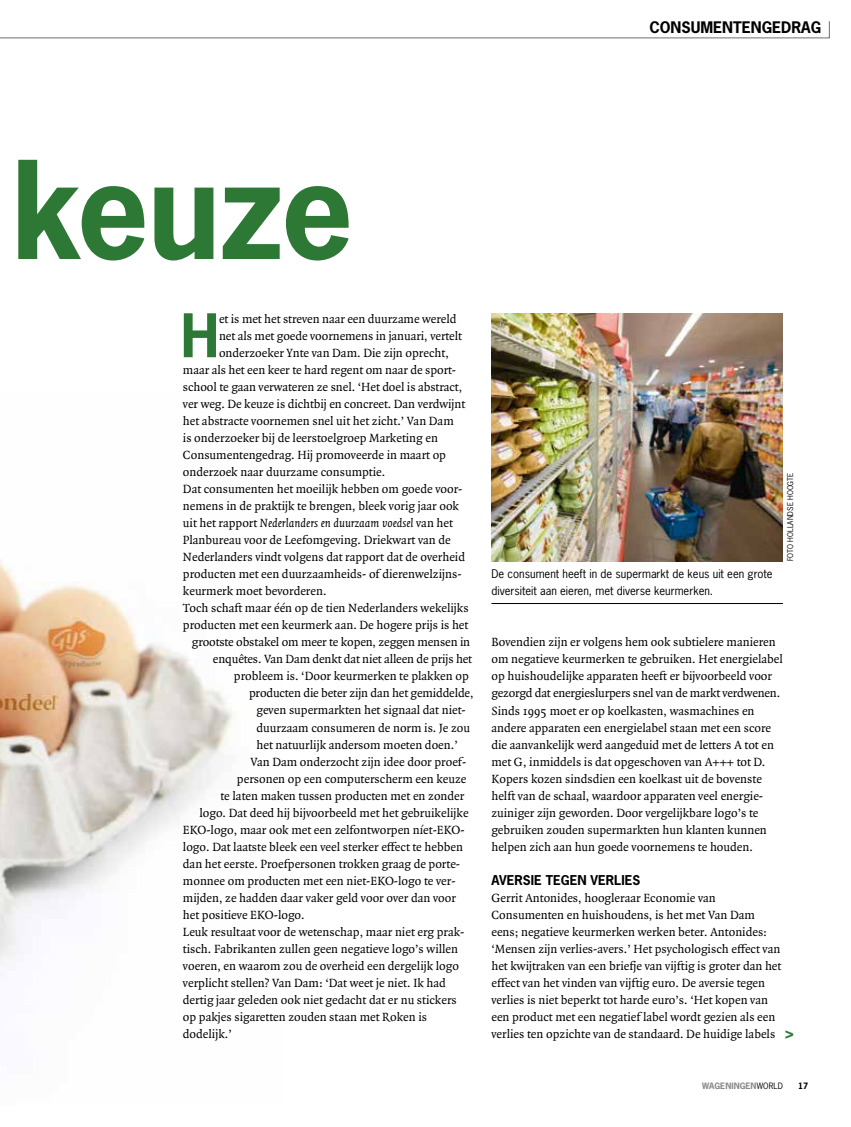
<style>
.page{position:relative;width:851px;height:1127px;background:#fff}
.page>*{position:absolute;margin:0;border:0;box-sizing:border-box;transform-origin:0 0}
.t1{font:700 127.5px "News Gothic Std";letter-spacing:-.025em;color:#2c7834}
.t2{font:700 56.4px "News Gothic Std";color:#2c7834}
.t3{font:700 18px "News Gothic Std";color:#2c7834}
.t4{font:700 15px "News Gothic Std";color:#000}
.t5{font:12.75px/17px "Quadraat OT";color:#000}
.t6{font:italic 12.75px "Quadraat OT";color:#000}
.t7{font:700 12.75px "News Gothic Std";color:#000}
.t8{font:11.25px/17px "News Gothic Std";color:#000}
.t9{font:700 8.25px "News Gothic Std";letter-spacing:.01em;color:#878787}
.t10{font:700 8.25px "News Gothic Std";color:#000}
.t11{font:7.5px "News Gothic Std";color:#000}
.s1{font-style:normal}
.s2{font-weight:400;color:#000}
</style>
<div class="page">
<img style="left:0;top:563px;width:233px;height:402px">
<hr style="left:491px;top:603px;width:291px;height:1px;background:#000">
<img style="left:491px;top:314px;width:291px;height:247px">
<svg style="left:0;top:21px;width:830px;height:18px"></svg>
<p class="t4" style="left:649px;top:17px;width:173px">CONSUMENTENGEDRAG</p>
<h1 class="t1" style="left:11px;top:126px;width:343px">keuze</h1>
<h2 class="t2" style="left:181px;top:299px;width:40px">H</h2>
<p class="t5" style="left:219px;top:311px;width:239px">et is met het streven naar een duurzame wereld</p>
<p class="t5" style="left:219px;top:328px;width:244px">net als met goede voornemens in januari, vertelt</p>
<p class="t5" style="left:219px;top:345px;width:231px">onderzoeker Ynte van Dam. Die zijn oprecht,</p>
<p class="t5" style="left:183px;top:362px;width:275px">maar als het een keer te hard regent om naar de sport-</p>
<p class="t5" style="left:183px;top:379px;width:281px">school te gaan verwateren ze snel. ‘Het doel is abstract,</p>
<p class="t5" style="left:183px;top:396px;width:284px">ver weg. De keuze is dichtbij en concreet. Dan verdwijnt</p>
<p class="t5" style="left:183px;top:413px;width:272px">het abstracte voornemen snel uit het zicht.’ Van Dam</p>
<p class="t5" style="left:183px;top:430px;width:256px">is onderzoeker bij de leerstoelgroep Marketing en</p>
<p class="t5" style="left:183px;top:447px;width:264px">Consumentengedrag. Hij promoveerde in maart op</p>
<p class="t5" style="left:183px;top:464px;width:204px">onderzoek naar duurzame consumptie.</p>
<p class="t5" style="left:183px;top:481px;width:281px">Dat consumenten het moeilijk hebben om goede voor-</p>
<p class="t5" style="left:183px;top:498px;width:277px">nemens in de praktijk te brengen, bleek vorig jaar ook</p>
<p class="t6" style="left:183px;top:516px;width:271px"><span class="s1">uit het rapport</span> Nederlanders en duurzaam voedsel <span class="s1">van het</span></p>
<p class="t5" style="left:183px;top:532px;width:269px">Planbureau voor de Leefomgeving. Driekwart van de</p>
<p class="t5" style="left:183px;top:549px;width:283px">Nederlanders vindt volgens dat rapport dat de overheid</p>
<p class="t5" style="left:183px;top:566px;width:280px">producten met een duurzaamheids- of dierenwelzijns-</p>
<p class="t5" style="left:183px;top:583px;width:145px">keurmerk moet bevorderen.</p>
<p class="t5" style="left:183px;top:600px;width:287px">Toch schaft maar één op de tien Nederlanders wekelijks</p>
<p class="t5" style="left:183px;top:617px;width:287px">producten met een keurmerk aan. De hogere prijs is het</p>
<p class="t5" style="left:192px;top:634px;width:280px">grootste obstakel om meer te kopen, zeggen mensen in</p>
<p class="t5" style="left:213px;top:651px;width:260px">enquêtes. Van Dam denkt dat niet alleen de prijs het</p>
<p class="t5" style="left:234px;top:668px;width:236px">probleem is. ‘Door keurmerken te plakken op</p>
<p class="t5" style="left:249px;top:685px;width:226px">producten die beter zijn dan het gemiddelde,</p>
<p class="t5" style="left:256px;top:702px;width:211px">geven supermarkten het signaal dat niet-</p>
<p class="t5" style="left:256px;top:719px;width:215px">duurzaam consumeren de norm is. Je zou</p>
<p class="t5" style="left:256px;top:736px;width:203px">het natuurlijk andersom moeten doen.’</p>
<p class="t5" style="left:250px;top:753px;width:217px">Van Dam onderzocht zijn idee door proef-</p>
<p class="t5" style="left:237px;top:770px;width:231px">personen op een computerscherm een keuze</p>
<p class="t5" style="left:220px;top:787px;width:245px">te laten maken tussen producten met en zonder</p>
<p class="t5" style="left:199px;top:804px;width:270px">logo. Dat deed hij bijvoorbeeld met het gebruikelijke</p>
<p class="t5" style="left:183px;top:821px;width:283px">EKO-logo, maar ook met een zelfontworpen níet-EKO-</p>
<p class="t5" style="left:183px;top:838px;width:281px">logo. Dat laatste bleek een veel sterker effect te hebben</p>
<p class="t5" style="left:183px;top:855px;width:279px">dan het eerste. Proefpersonen trokken graag de porte-</p>
<p class="t5" style="left:183px;top:872px;width:273px">monnee om producten met een niet-EKO-logo te ver-</p>
<p class="t5" style="left:183px;top:889px;width:274px">mijden, ze hadden daar vaker geld voor over dan voor</p>
<p class="t5" style="left:183px;top:906px;width:123px">het positieve EKO-logo.</p>
<p class="t5" style="left:183px;top:923px;width:283px">Leuk resultaat voor de wetenschap, maar niet erg prak-</p>
<p class="t5" style="left:183px;top:940px;width:277px">tisch. Fabrikanten zullen geen negatieve logo’s willen</p>
<p class="t5" style="left:183px;top:957px;width:277px">voeren, en waarom zou de overheid een dergelijk logo</p>
<p class="t5" style="left:183px;top:974px;width:264px">verplicht stellen? Van Dam: ‘Dat weet je niet. Ik had</p>
<p class="t5" style="left:183px;top:991px;width:275px">dertig jaar geleden ook niet gedacht dat er nu stickers</p>
<p class="t5" style="left:183px;top:1008px;width:246px">op pakjes sigaretten zouden staan met Roken is</p>
<p class="t5" style="left:183px;top:1025px;width:50px">dodelijk.’</p>
<p class="t8" style="left:491px;top:565px;width:283px">De consument heeft in de supermarkt de keus uit een grote diversiteit aan eieren, met diverse keurmerken.</p>
<p class="t11" style="left:785px;top:561px;width:90px;rotate:-90deg">FOTO HOLLANDSE HOOGTE</p>
<p class="t5" style="left:491px;top:634px;width:293px">Bovendien zijn er volgens hem ook subtielere manieren om negatieve keurmerken te gebruiken. Het energielabel op huishoudelijke apparaten heeft er bijvoorbeeld voor gezorgd dat energieslurpers snel van de markt verdwenen.<br>Sinds 1995 moet er op koelkasten, wasmachines en andere apparaten een energielabel staan met een score die aanvankelijk werd aangeduid met de letters A tot en met G, inmiddels is dat opgeschoven van A+++ tot D.<br>Kopers kozen sindsdien een koelkast uit de bovenste helft van de schaal, waardoor apparaten veel energie&shy;zuiniger zijn geworden. Door vergelijkbare logo’s te gebruiken zouden supermarkten hun klanten kunnen helpen zich aan hun goede voornemens te houden.</p>
<p class="t7" style="left:491px;top:871px;width:150px">AVERSIE TEGEN VERLIES</p>
<p class="t5" style="left:491px;top:889px;width:291px">Gerrit Antonides, hoogleraar Economie van Consumenten en huishoudens, is het met Van Dam eens; negatieve keurmerken werken beter. Antonides: ‘Mensen zijn verlies-avers.’ Het psychologisch effect van het kwijtraken van een briefje van vijftig is groter dan het effect van het vinden van vijftig euro. De aversie tegen verlies is niet beperkt tot harde euro’s. ‘Het kopen van een product met een negatief label wordt gezien als een verlies ten opzichte van de standaard. De huidige labels</p>
<h3 class="t3" style="left:784px;top:1020px;width:12px">&gt;</h3>
<p class="t9" style="left:702px;top:1080px;width:82px">WAGENINGEN<span class="s2">WORLD</span></p>
<p class="t10" style="left:798px;top:1080px;width:12px">17</p>
</div>
